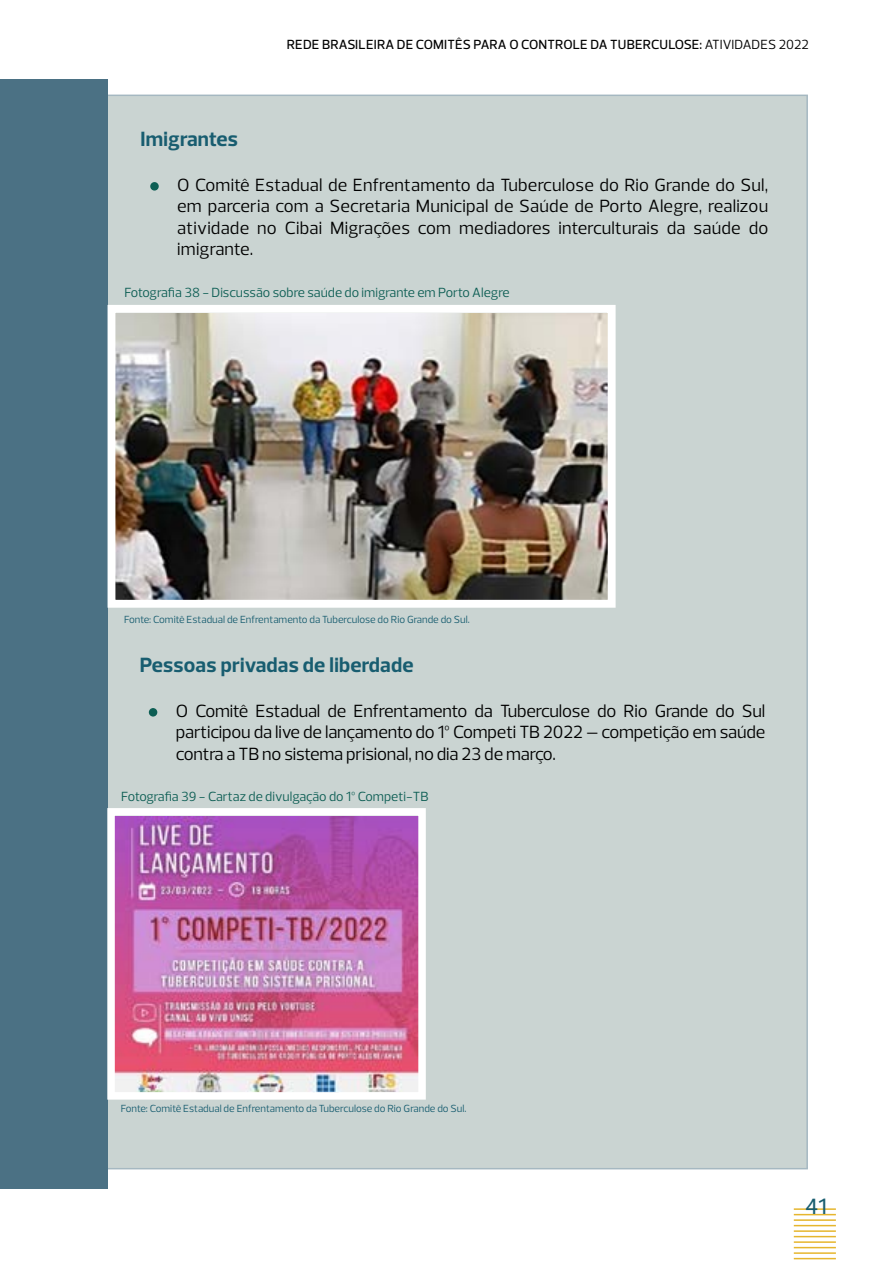
<style>
.page{position:relative;width:893px;height:1263px;background:#fff}
.page>*{position:absolute;margin:0;border:0;box-sizing:border-box;transform-origin:0 0}
.t1{font:700 113.1px "Prelo";color:#fff}
.t2{font:500 22.5px "Prelo";color:#185d70}
.t3{font:700 21px "Prelo";letter-spacing:.01em;color:#185d70}
.t4{font:18px/21.6px "Prelo";letter-spacing:-.01em;color:#000;text-align:justify}
.t5{font:13.5px "Prelo";color:#0d5e54}
.t6{font:500 13.5px "Prelo";letter-spacing:.015em;color:#000}
.t7{font:10.5px "Prelo";color:#185d70}
.s1{font-weight:400}
</style>
<div class="page">
<hr style="left:794px;top:1208px;width:42px;height:2px;background:#e6b62e">
<hr style="left:794px;top:1214px;width:42px;height:1px;background:#e6b62e">
<hr style="left:794px;top:1219px;width:42px;height:2px;background:#e6b62e">
<hr style="left:794px;top:1225px;width:42px;height:1px;background:#e6b62e">
<hr style="left:794px;top:1230px;width:42px;height:2px;background:#e6b62e">
<hr style="left:794px;top:1236px;width:42px;height:1px;background:#e6b62e">
<hr style="left:794px;top:1241px;width:42px;height:2px;background:#e6b62e">
<hr style="left:794px;top:1247px;width:42px;height:1px;background:#e6b62e">
<hr style="left:794px;top:1252px;width:42px;height:2px;background:#e6b62e">
<hr style="left:794px;top:1258px;width:42px;height:1px;background:#e6b62e">
<hr style="left:794px;top:1262px;width:42px;height:1px;background:#e6b62e">
<div style="left:9px;top:95px;width:799px;height:1074px;background:#cad4d2"></div>
<div style="left:0;top:79px;width:107px;height:1109px;background:#4b7184"></div>
<img style="left:117px;top:314px;width:490px;height:285px">
<div style="left:108px;top:305px;width:508px;height:303px;border:8px solid #fff"></div>
<div style="left:150px;top:182px;width:9px;height:9px;background:#0d5e54;border-radius:50%"></div>
<img style="left:116px;top:817px;width:301px;height:273px">
<div style="left:107px;top:808px;width:319px;height:291px;border:8px solid #fff"></div>
<div style="left:149px;top:708px;width:8px;height:8px;background:#0d5e54;border-radius:50%"></div>
<p class="t6" style="left:287px;top:37px;width:524px">REDE BRASILEIRA DE COMITÊS PARA O CONTROLE DA TUBERCULOSE: <span class="s1">ATIVIDADES 2022</span></p>
<p class="t3" style="left:141px;top:126px;width:99px">Imigrantes</p>
<p class="t4" style="left:177px;top:174px;width:592px">O Comitê Estadual de Enfrentamento da Tuberculose do Rio Grande do Sul, em parceria com a Secretaria Municipal de Saúde de Porto Alegre, realizou atividade no Cibai Migrações com mediadores interculturais da saúde do imigrante.</p>
<p class="t5" style="left:124px;top:284px;width:387px">Fotografia 38 - Discussão sobre saúde do imigrante em Porto Alegre</p>
<p class="t7" style="left:124px;top:613px;width:347px">Fonte: Comitê Estadual de Enfrentamento da Tuberculose do Rio Grande do Sul.</p>
<p class="t3" style="left:140px;top:652px;width:275px">Pessoas privadas de liberdade</p>
<p class="t4" style="left:176px;top:700px;width:591px">O Comitê Estadual de Enfrentamento da Tuberculose do Rio Grande do Sul participou da live de lançamento do 1º Competi TB 2022 – competição em saúde contra a TB no sistema prisional, no dia 23 de março.</p>
<h1 class="t1" style="left:221px;top:773px;width:51px;rotate:-180deg">“</h1>
<p class="t5" style="left:121px;top:788px;width:309px">Fotografia 39 - Cartaz de divulgação do 1º Competi-TB</p>
<p class="t7" style="left:121px;top:1102px;width:347px">Fonte: Comitê Estadual de Enfrentamento da Tuberculose do Rio Grande do Sul.</p>
<p class="t2" style="left:805px;top:1192px;width:23px">41</p>
</div>
